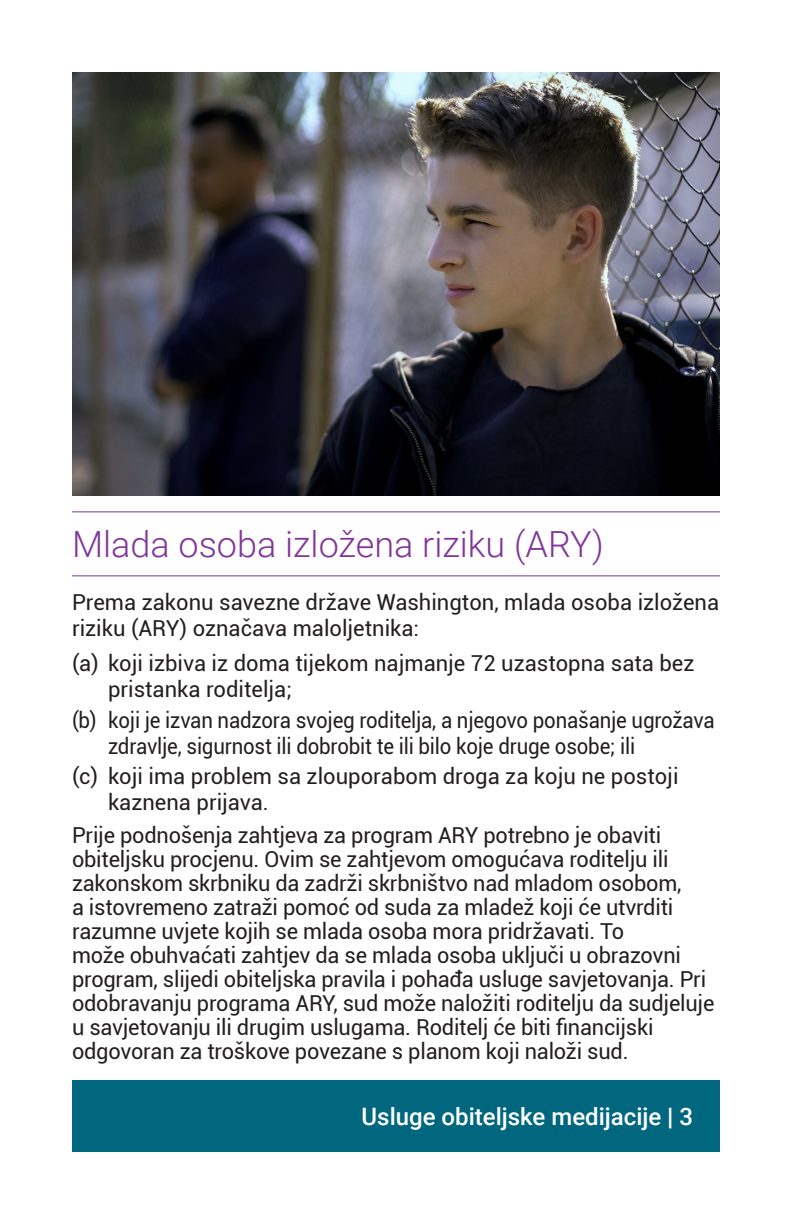
<style>
.page{position:relative;width:792px;height:1224px;background:#fff}
.page>*{position:absolute;margin:0;border:0;box-sizing:border-box;transform-origin:0 0}
.t1{font:300 36px "Roboto";color:#813699}
.t2{font:500 24px "Roboto";color:#fff}
.t3{font:22px/24px "Roboto";letter-spacing:-.01em;color:#231f20}
.t4{font:22px/26px "Roboto";letter-spacing:-.01em;color:#231f20;scale:.93 1}
.s1{font-weight:400}
</style>
<div class="page">
<div style="left:72px;top:1080px;width:648px;height:72px;background:#00677f"></div>
<hr style="left:72px;top:511px;width:648px;height:1px;background:#813699">
<hr style="left:72px;top:575px;width:648px;height:1px;background:#813699">
<img style="left:72px;top:72px;width:648px;height:423px">
<h1 class="t1" style="left:72px;top:519px;width:533px">Mlada osoba izložena riziku (ARY)</h1>
<p class="t3" style="left:72px;top:589px;width:649px;line-height:26px">Prema zakonu savezne države Washington, mlada osoba izložena riziku (ARY) označava maloljetnika:</p>
<p class="t3" style="left:108px;top:650px;width:588px;line-height:26px;text-indent:-36px">(a) koji izbiva iz doma tijekom najmanje 72 uzastopna sata bez pristanka roditelja;</p>
<p class="t4" style="left:108px;top:706px;width:654px;text-indent:-36px">(b) koji je izvan nadzora svojeg roditelja, a njegovo ponašanje ugrožava zdravlje, sigurnost ili dobrobit te ili bilo koje druge osobe; ili</p>
<p class="t3" style="left:108px;top:762px;width:572px;line-height:26px;text-indent:-36px">(c) koji ima problem sa zlouporabom droga za koju ne postoji kaznena prijava.</p>
<p class="t3" style="left:72px;top:822px;width:644px">Prije podnošenja zahtjeva za program ARY potrebno je obaviti obiteljsku procjenu. Ovim se zahtjevom omogućava roditelju ili zakonskom skrbniku da zadrži skrbništvo nad mladom osobom,<br>a istovremeno zatraži pomoć od suda za mladež koji će utvrditi razumne uvjete kojih se mlada osoba mora pridržavati. To<br>može obuhvaćati zahtjev da se mlada osoba uključi u obrazovni program, slijedi obiteljska pravila i pohađa usluge savjetovanja. Pri odobravanju programa ARY, sud može naložiti roditelju da sudjeluje u savjetovanju ili drugim uslugama. Roditelj će biti financijski odgovoran za troškove povezane s planom koji naloži sud.</p>
<p class="t2" style="left:362px;top:1100px;width:333px">Usluge obiteljske medijacije <span class="s1">|</span> 3</p>
</div>
